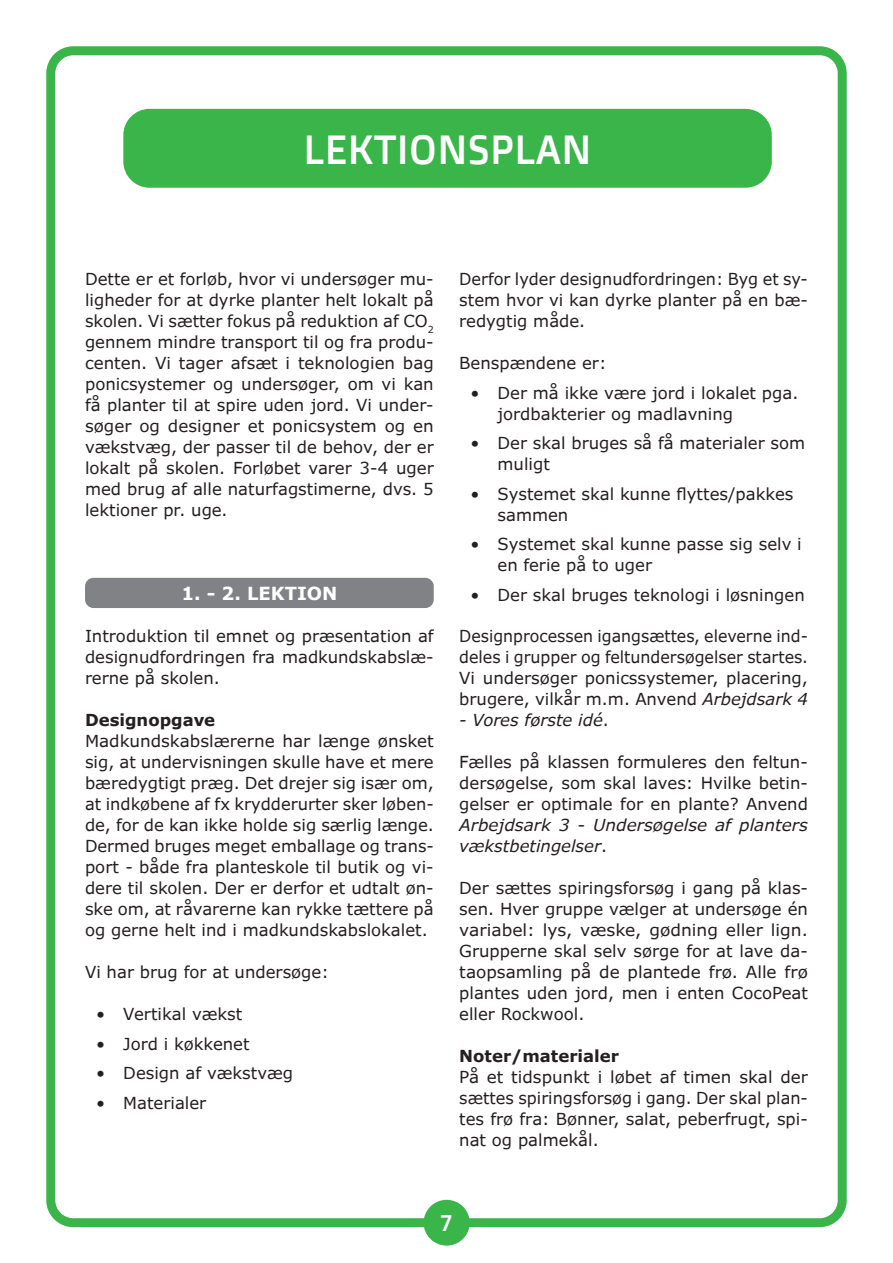
<style>
.page{position:relative;width:893px;height:1263px;background:#fff}
.page>*{position:absolute;margin:0;border:0;box-sizing:border-box;transform-origin:0 0}
.Overskrift{font:40.5px "Doppio One";letter-spacing:.01em;color:#fff}
.t1{font:22.5px "Doppio One";color:#fff}
.Faglige_overskrifter{font:700 18px "Verdana Pro";color:#fff}
.brødtekst_luft{font:16.5px/21px "Verdana Pro";color:#231f20;text-align:justify}
.Brødtekst{font:16.5px/21px "Verdana Pro";color:#231f20;text-align:justify}
.brødtekst_luft-2{font:16.5px/21px "Verdana Pro";color:#231f20;text-align:justify;scale:.96 1}
.brødtekst_luft-3{font:700 16.5px "Verdana Pro";color:#231f20}
.brødtekst_luft-4{font:italic 16.5px "Verdana Pro";color:#231f20}
.s1{font-style:italic}
.s2{font-style:normal}
</style>
<div class="page">
<div style="left:46px;top:46px;width:801px;height:1181px;border:9px solid #3ab54a;border-radius:22px"></div>
<div style="left:424px;top:1200px;width:46px;height:45px;background:#3ab54a;border-radius:50%"></div>
<div style="left:123px;top:109px;width:649px;height:79px;background:#3ab54a;border-radius:26px"></div>
<div style="left:85px;top:578px;width:349px;height:30px;background:#808285;border-radius:9px"></div>
<p class="Overskrift" style="left:303px;top:123px;width:290px">LEKTIONSPLAN</p>
<p class="brødtekst_luft" style="left:85px;top:269px;width:350px">Dette er et forløb, hvor vi undersøger mu&shy;ligheder for at dyrke planter helt lokalt på skolen. Vi sætter fokus på reduktion af CO<sub>2 </sub>gennem mindre transport til og fra produ&shy;centen. Vi tager afsæt i teknologien bag ponicsystemer og undersøger, om vi kan få planter til at spire uden jord. Vi under&shy;søger og designer et ponicsystem og en vækstvæg, der passer til de behov, der er lokalt på skolen. Forløbet varer 3-4 uger med brug af alle naturfagstimerne, dvs. 5 lektioner pr. uge.</p>
<p class="Faglige_overskrifter" style="left:181px;top:582px;width:157px">1. - 2. LEKTION</p>
<p class="brødtekst_luft" style="left:85px;top:626px;width:350px">Introduktion til emnet og præsentation af designudfordringen fra madkundskabslæ&shy;rerne på skolen.</p>
<p class="brødtekst_luft-3" style="left:85px;top:709px;width:132px">Designopgave</p>
<p class="Brødtekst" style="left:85px;top:731px;width:350px">Madkundskabslærerne har længe ønsket sig, at undervisningen skulle have et mere bæredygtigt præg. Det drejer sig især om, at indkøbene af fx krydderurter sker løben&shy;de, for de kan ikke holde sig særlig længe.<br>Dermed bruges meget emballage og trans&shy;port - både fra planteskole til butik og vi&shy;dere til skolen. Der er derfor et udtalt øn&shy;ske om, at råvarerne kan rykke tættere på og gerne helt ind i madkundskabslokalet.</p>
<p class="brødtekst_luft" style="left:85px;top:962px;width:245px">Vi har brug for at undersøge:</p>
<p class="brødtekst_luft" style="left:96px;top:1004px;width:148px">• Vertikal vækst</p>
<p class="brødtekst_luft" style="left:96px;top:1033px;width:155px">• Jord i køkkenet</p>
<p class="brødtekst_luft" style="left:96px;top:1063px;width:198px">• Design af vækstvæg</p>
<p class="brødtekst_luft" style="left:96px;top:1092px;width:112px">• Materialer</p>
<p class="brødtekst_luft" style="left:459px;top:269px;width:350px">Derfor lyder designudfordringen: Byg et sy&shy;stem hvor vi kan dyrke planter på en bæ&shy;redygtig måde.</p>
<p class="brødtekst_luft" style="left:459px;top:353px;width:149px">Benspændene er:</p>
<p class="brødtekst_luft" style="left:497px;top:382px;width:302px;text-indent:-27px">• Der må ikke være jord i lokalet pga. jordbakterier og madlavning</p>
<p class="brødtekst_luft" style="left:497px;top:433px;width:309px;text-indent:-27px">• Der skal bruges så få materialer som muligt</p>
<p class="brødtekst_luft" style="left:497px;top:483px;width:297px;text-indent:-27px">• Systemet skal kunne flyttes/pakkes sammen</p>
<p class="brødtekst_luft" style="left:497px;top:534px;width:306px;text-indent:-27px">• Systemet skal kunne passe sig selv i en ferie på to uger</p>
<p class="brødtekst_luft" style="left:470px;top:584px;width:336px">• Der skal bruges teknologi i løsningen</p>
<p class="brødtekst_luft-2" style="left:459px;top:626px;width:365px">Designprocessen igangsættes, eleverne ind&shy;deles i grupper og feltundersøgelser startes.<br>Vi undersøger ponicssystemer, placering, brugere, vilkår m.m. Anvend <span class="s1">Arbejdsark 4</span></p>
<p class="brødtekst_luft-4" style="left:459px;top:709px;width:151px">- Vores første idé<span class="s2">.</span></p>
<p class="brødtekst_luft" style="left:459px;top:752px;width:350px">Fælles på klassen formuleres den feltun&shy;dersøgelse, som skal laves: Hvilke betin&shy;gelser er optimale for en plante? Anvend <span class="s1">Arbejdsark 3 - Undersøgelse af planters vækstbetingelser</span>.</p>
<p class="brødtekst_luft" style="left:459px;top:878px;width:350px">Der sættes spiringsforsøg i gang på klas&shy;sen. Hver gruppe vælger at undersøge én variabel: lys, væske, gødning eller lign.<br>Grupperne skal selv sørge for at lave da&shy;taopsamling på de plantede frø. Alle frø plantes uden jord, men i enten CocoPeat eller Rockwool.</p>
<p class="brødtekst_luft-3" style="left:459px;top:1045px;width:161px">Noter/materialer</p>
<p class="Brødtekst" style="left:459px;top:1067px;width:350px">På et tidspunkt i løbet af timen skal der sættes spiringsforsøg i gang. Der skal plan&shy;tes frø fra: Bønner, salat, peberfrugt, spi&shy;nat og palmekål.</p>
<h2 class="t1" style="left:440px;top:1208px;width:13px">7</h2>
</div>
